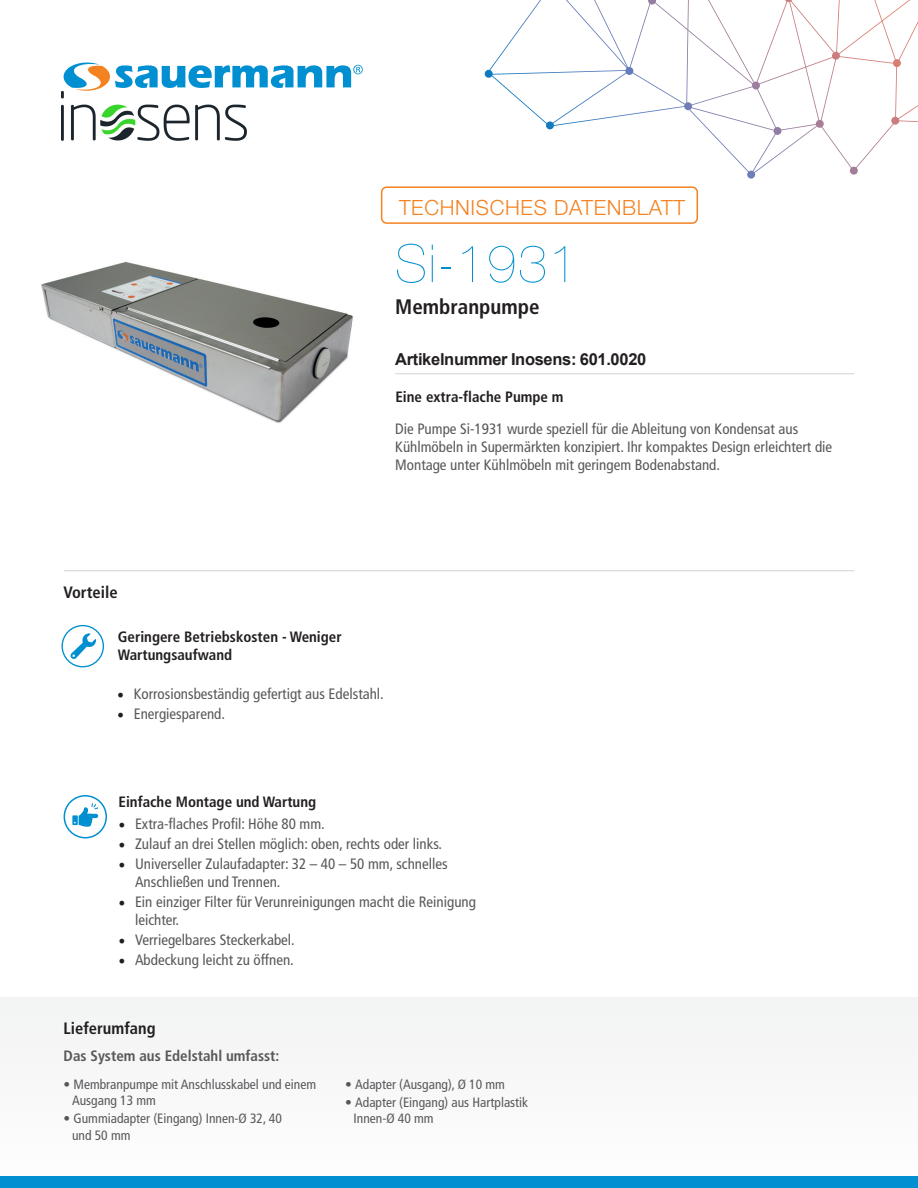
<style>
.page{position:relative;width:918px;height:1188px;background:#fff}
.page>*{position:absolute;margin:0;border:0;box-sizing:border-box;transform-origin:0 0}
.t1{font:200 52.5px "Helvetica Neue LT Std";letter-spacing:.03em;color:#008fd0}
.t2{font:300 21px "Helvetica Neue LT Std";letter-spacing:.03em;color:#f58220}
.t3{font:700 condensed 21px "Frutiger LT Std";color:#231f20}
.t4{font:700 16.5px "Arial";letter-spacing:-.02em;color:#231f20}
.t5{font:700 condensed 16.5px "Frutiger LT Std";color:#231f20}
.t6{font:condensed 15px/18px "Frutiger LT Std";color:#57585a}
.t7{font:700 condensed 15px/18px "Frutiger LT Std";color:#231f20}
.Bullet_list_1{font:700 condensed 15px "Frutiger LT Std";color:#57585a}
.t8{font:condensed 13.5px/16.2px "Frutiger LT Std";color:#57585a}
.s1{font-weight:700;color:#231f20}
.s2{font-family:"Minion Pro";font-stretch:normal;font-size:18px;color:#231f20}
</style>
<div class="page">
<div style="left:0;top:998px;width:918px;height:190px;background:#f8f8f9"></div>
<svg style="left:485px;top:0;width:433px;height:179px"></svg>
<svg style="left:64px;top:63px;width:299px;height:28px"></svg>
<div style="left:0;top:1176px;width:918px;height:12px;background:#008fd0"></div>
<hr style="left:64px;top:570px;width:790px;height:1px;background:#d1d2d4">
<hr style="left:395px;top:373px;width:459px;height:1px;background:#d1d2d4">
<svg style="left:70px;top:633px;width:26px;height:26px"></svg>
<div style="left:64px;top:795px;width:43px;height:43px;border:2px solid #008fd0;border-radius:50%"></div>
<svg style="left:72px;top:803px;width:26px;height:24px"></svg>
<div style="left:381px;top:186px;width:317px;height:38px;border:2px solid #f58220;border-radius:5px"></div>
<img style="left:41px;top:262px;width:312px;height:161px">
<div style="left:62px;top:625px;width:42px;height:42px;border:1px solid #008fd0;border-radius:50%"></div>
<img style="left:61px;top:91px;width:186px;height:50px">
<p class="t2" style="left:399px;top:194px;width:288px">TECHNISCHES DATENBLATT</p>
<p class="t1" style="left:395px;top:233px;width:184px">Si-1931</p>
<p class="t3" style="left:395px;top:294px;width:146px">Membranpumpe</p>
<p class="t4" style="left:395px;top:348px;width:253px">Artikelnummer Inosens: 601.0020</p>
<p class="t6" style="left:395px;top:381px;width:405px;line-height:31.8px"><span class="s1">Eine extra-flache Pumpe m<br></span>Die Pumpe Si-1931 wurde speziell für die Ableitung von Kondensat aus</p>
<p class="t6" style="left:395px;top:438px;width:438px">Kühlmöbeln in Supermärkten konzipiert. Ihr kompaktes Design erleichtert die<br>Montage unter Kühlmöbeln mit geringem Bodenabstand.</p>
<p class="t5" style="left:64px;top:583px;width:56px">Vorteile</p>
<p class="t7" style="left:118px;top:628px;width:225px">Geringere Betriebskosten - Weniger<br>Wartungsaufwand</p>
<p class="t6" style="left:117px;top:685px;width:268px"><span class="s2">•</span> Korrosionsbeständig gefertigt aus Edelstahl.</p>
<p class="t6" style="left:117px;top:705px;width:109px"><span class="s2">•</span> Energiesparend.</p>
<p class="t7" style="left:119px;top:793px;width:199px">Einfache Montage und Wartung</p>
<p class="t6" style="left:119px;top:815px;width:208px"><span class="s2">•</span> Extra-flaches Profil: Höhe 80 mm.</p>
<p class="t6" style="left:119px;top:835px;width:325px"><span class="s2">•</span> Zulauf an drei Stellen möglich: oben, rechts oder links.</p>
<p class="t6" style="left:135px;top:855px;width:314px;text-indent:-16px"><span class="s2">•</span> Universeller Zulaufadapter: 32 – 40 – 50 mm, schnelles<br>Anschließen und Trennen.</p>
<p class="t6" style="left:135px;top:893px;width:342px;text-indent:-16px"><span class="s2">•</span> Ein einziger Filter für Verunreinigungen macht die Reinigung leichter.</p>
<p class="t6" style="left:119px;top:931px;width:178px"><span class="s2">•</span> Verriegelbares Steckerkabel.</p>
<p class="t6" style="left:119px;top:951px;width:177px"><span class="s2">•</span> Abdeckung leicht zu öffnen.</p>
<p class="t5" style="left:64px;top:1018px;width:93px">Lieferumfang</p>
<p class="Bullet_list_1" style="left:64px;top:1047px;width:217px">Das System aus Edelstahl umfasst:</p>
<p class="t8" style="left:72px;top:1076px;width:246px;text-indent:-9px">• Membranpumpe mit Anschlusskabel und einem<br>Ausgang 13 mm</p>
<p class="t8" style="left:72px;top:1111px;width:211px;text-indent:-9px">• Gummiadapter (Eingang) Innen-Ø 32, 40 und 50 mm</p>
<p class="t8" style="left:345px;top:1076px;width:161px">• Adapter (Ausgang), Ø 10 mm</p>
<p class="t8" style="left:354px;top:1095px;width:176px;text-indent:-9px">• Adapter (Eingang) aus Hartplastik<br>Innen-Ø 40 mm</p>
</div>
